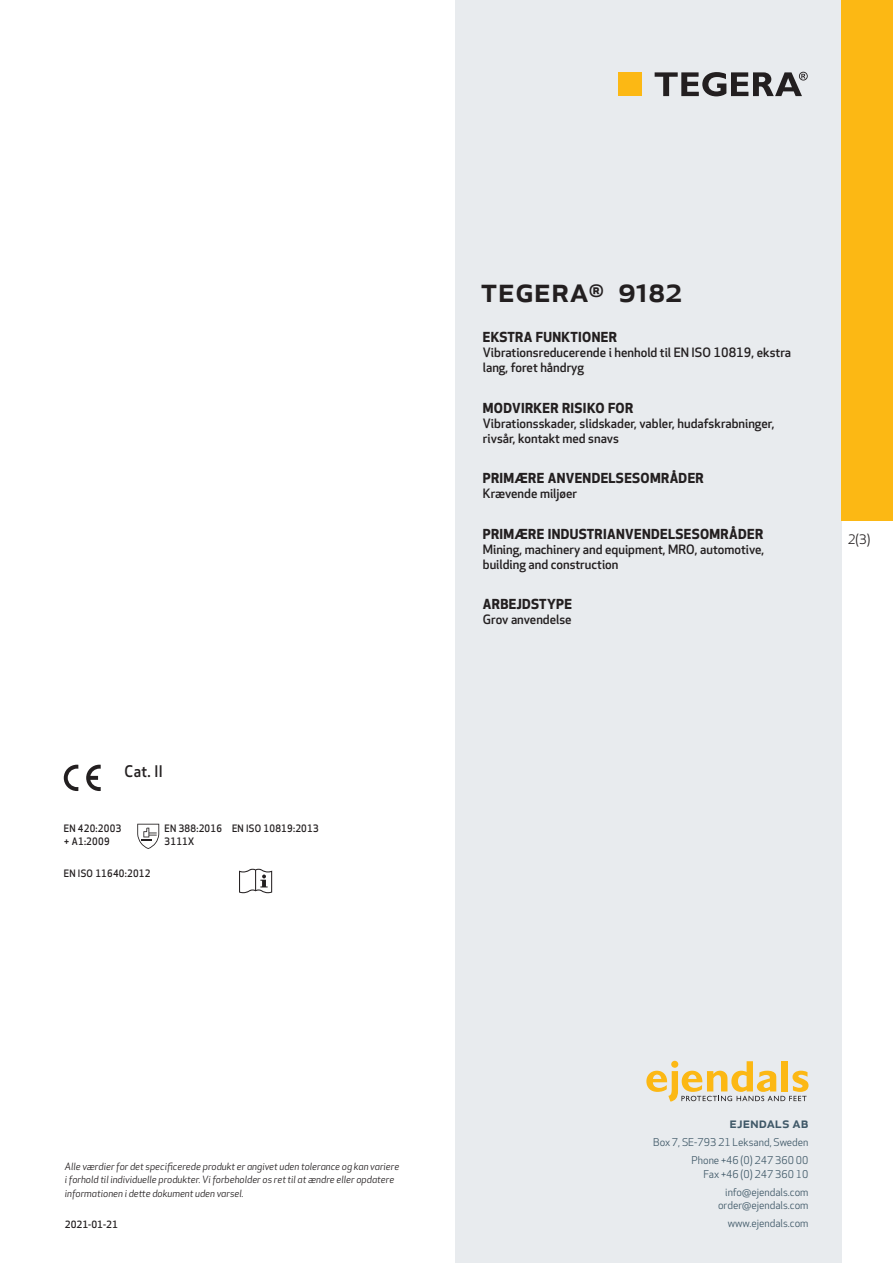
<style>
.page{position:relative;width:893px;height:1263px;background:#fff}
.page>*{position:absolute;margin:0;border:0;box-sizing:border-box;transform-origin:0 0}
.prodname{font:500 34.5px "Apex New";color:#231f20}
.t1{font:500 15.6px "Apex New";color:#231f20;scale:.95 1}
.t2{font:500 15px "Apex New";color:#405968}
.Funktion_body{font:700 13.5px "Apex New";letter-spacing:.025em;color:#231f20}
.t3{font:12.75px "Apex New";color:#231f20}
.Funktion_body-2{font:500 12.6px/15px "Apex New";color:#231f20}
.t4{font:10.5px/18px "Apex New";color:#405968;text-align:right}
.PictogramText{font:500 10.05px/13.5px "Apex New";letter-spacing:.025em;color:#231f20;scale:.95 1}
.beskrivning__fr{font:500 10.05px "Apex New";letter-spacing:.025em;color:#231f20;scale:.95 1}
.t5{font:italic 9.75px/13.5px "Apex New";color:#231f20}
.t6{font:500 9.75px "Apex New";color:#231f20}
</style>
<div class="page">
<div style="left:455px;top:0;width:387px;height:1263px;background:#e8ebee"></div>
<svg style="left:646px;top:1061px;width:162px;height:40px"></svg>
<div style="left:842px;top:0;width:51px;height:520px;background:#fcb814"></div>
<div style="left:618px;top:72px;width:24px;height:24px;background:#fcb814"></div>
<svg style="left:655px;top:72px;width:153px;height:24px"></svg>
<svg style="left:86px;top:765px;width:15px;height:26px"></svg>
<svg style="left:64px;top:765px;width:14px;height:26px"></svg>
<svg style="left:137px;top:824px;width:22px;height:25px"></svg>
<svg style="left:239px;top:869px;width:33px;height:24px"></svg>
<p class="t1" style="left:125px;top:761px;width:42px">Cat. II</p>
<p class="PictogramText" style="left:64px;top:821px;width:62px">EN 420:2003 + A1:2009</p>
<p class="PictogramText" style="left:165px;top:821px;width:62px">EN 388:2016</p>
<p class="PictogramText" style="left:165px;top:834px;width:33px">3111X</p>
<p class="beskrivning__fr" style="left:64px;top:866px;width:93px">EN ISO 11640:2012</p>
<p class="beskrivning__fr" style="left:232px;top:821px;width:93px">EN ISO 10819:2013</p>
<p class="prodname" style="left:480px;top:266px;width:203px">TEGERA<sup>®</sup> 9182</p>
<p class="Funktion_body" style="left:483px;top:327px;width:136px">EKSTRA FUNKTIONER</p>
<p class="Funktion_body-2" style="left:483px;top:345px;width:310px">Vibrationsreducerende i henhold til EN ISO 10819, ekstra lang, foret håndryg</p>
<p class="Funktion_body" style="left:483px;top:398px;width:152px">MODVIRKER RISIKO FOR</p>
<p class="Funktion_body-2" style="left:483px;top:415px;width:293px">Vibrationsskader, slidskader, vabler, hudafskrabninger, rivsår, kontakt med snavs</p>
<p class="Funktion_body" style="left:483px;top:468px;width:222px">PRIMÆRE ANVENDELSESOMRÅDER</p>
<p class="Funktion_body-2" style="left:483px;top:486px;width:96px">Krævende miljøer</p>
<p class="Funktion_body" style="left:483px;top:524px;width:282px">PRIMÆRE INDUSTRIANVENDELSESOMRÅDER</p>
<p class="Funktion_body-2" style="left:483px;top:541px;width:283px">Mining, machinery and equipment, MRO, automotive, building and construction</p>
<p class="Funktion_body" style="left:483px;top:595px;width:91px">ARBEJDSTYPE</p>
<p class="Funktion_body-2" style="left:483px;top:612px;width:90px">Grov anvendelse</p>
<p class="t3" style="left:848px;top:531px;width:24px">2(3)</p>
<p class="t5" style="left:65px;top:1159px;width:336px">Alle værdier for det specificerede produkt er angivet uden tolerance og kan variere i forhold til individuelle produkter. Vi forbeholder os ret til at ændre eller opdatere informationen i dette dokument uden varsel.</p>
<p class="t6" style="left:65px;top:1218px;width:54px">2021-01-21</p>
<p class="t2" style="left:729px;top:1113px;width:80px">ejendals ab</p>
<p class="t4" style="left:653px;top:1133px;width:157px">Box 7, SE-793 21 Leksand, Sweden<br>Phone +46 (0) 247 360 00</p>
<p class="t4" style="left:703px;top:1165px;width:107px">Fax +46 (0) 247 360 10 info@ejendals.com</p>
<p class="t4" style="left:718px;top:1196px;width:92px">order@ejendals.com</p>
<p class="t4" style="left:728px;top:1215px;width:82px">www.ejendals.com</p>
</div>
